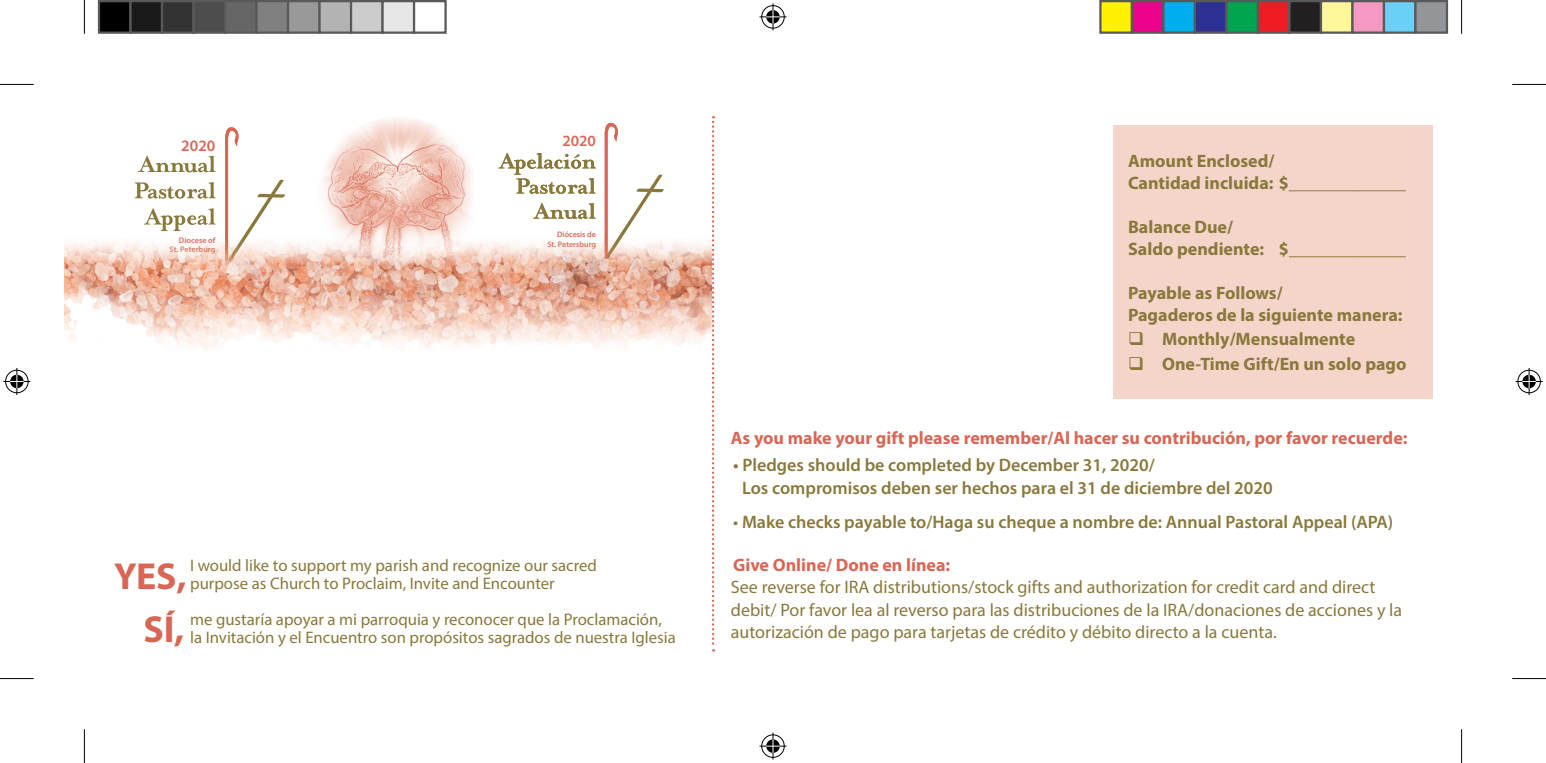
<style>
.page{position:relative;width:1546px;height:763px;background:#fff}
.page>*{position:absolute;margin:0;border:0;box-sizing:border-box;transform-origin:0 0}
.t1{font:700 37.8px/53.1px "Myriad Pro";color:#d96655;text-align:right}
.t2{font:18px/22.5px "Myriad Pro";color:#89783b}
.t3{font:700 18px/21.6px "Myriad Pro";color:#89783b}
.t4{font:600 18px/22.5px "Myriad Pro";color:#89783b}
.t5{font:700 18px "Myriad Pro";color:#d96655}
.t6{font:16.65px/18px "Myriad Pro";color:#89783b}
.t7{font:600 15.97px "Myriad Pro";color:#d96655}
.t8{font:600 15.75px "Myriad Pro";color:#d96655}
.t9{font:600 8.1px/9.7px "Myriad Pro";color:#d96655;text-align:right}
.s1{font-weight:400}
</style>
<div class="page">
<div style="left:1113px;top:125px;width:319px;height:274px;background:#f5d5ca"></div>
<svg style="left:712px;top:116px;width:2px;height:535px"></svg>
<svg style="left:604px;top:122px;width:60px;height:112px"></svg>
<svg style="left:533px;top:203px;width:63px;height:16px"></svg>
<svg style="left:498px;top:153px;width:98px;height:41px"></svg>
<svg style="left:225px;top:127px;width:60px;height:107px"></svg>
<svg style="left:144px;top:208px;width:72px;height:23px"></svg>
<svg style="left:135px;top:182px;width:81px;height:17px"></svg>
<svg style="left:138px;top:156px;width:78px;height:16px"></svg>
<img style="left:64px;top:234px;width:648px;height:115px">
<img style="left:318px;top:117px;width:156px;height:154px">
<hr style="left:0;top:84px;width:34px;height:1px;background:#000">
<hr style="left:1512px;top:84px;width:34px;height:1px;background:#000">
<hr style="left:0;top:678px;width:34px;height:1px;background:#000">
<hr style="left:1512px;top:678px;width:34px;height:1px;background:#000">
<hr style="left:84px;top:0;width:1px;height:34px;background:#000">
<hr style="left:84px;top:729px;width:1px;height:33px;background:#000">
<hr style="left:1461px;top:0;width:1px;height:34px;background:#000">
<hr style="left:1461px;top:729px;width:1px;height:33px;background:#000">
<svg style="left:759px;top:3px;width:27px;height:27px"></svg>
<svg style="left:759px;top:732px;width:27px;height:27px"></svg>
<svg style="left:3px;top:368px;width:27px;height:27px"></svg>
<svg style="left:1515px;top:368px;width:27px;height:27px"></svg>
<div style="left:99px;top:1px;width:31px;height:32px;background:#000"></div>
<div style="left:98px;top:0;width:34px;height:34px;border:2px solid #595959"></div>
<div style="left:130px;top:1px;width:32px;height:32px;background:#1a1a1a"></div>
<div style="left:129px;top:0;width:34px;height:34px;border:2px solid #595959"></div>
<div style="left:162px;top:1px;width:32px;height:32px;background:#333"></div>
<div style="left:161px;top:0;width:34px;height:34px;border:2px solid #595959"></div>
<div style="left:194px;top:1px;width:31px;height:32px;background:#4d4d4d"></div>
<div style="left:192px;top:0;width:34px;height:34px;border:2px solid #595959"></div>
<div style="left:225px;top:1px;width:31px;height:32px;background:#666"></div>
<div style="left:224px;top:0;width:34px;height:34px;border:2px solid #595959"></div>
<div style="left:256px;top:1px;width:32px;height:32px;background:#808080"></div>
<div style="left:255px;top:0;width:34px;height:34px;border:2px solid #595959"></div>
<div style="left:288px;top:1px;width:32px;height:32px;background:#999"></div>
<div style="left:287px;top:0;width:34px;height:34px;border:2px solid #595959"></div>
<div style="left:320px;top:1px;width:31px;height:32px;background:#b3b3b3"></div>
<div style="left:318px;top:0;width:34px;height:34px;border:2px solid #595959"></div>
<div style="left:351px;top:1px;width:31px;height:32px;background:#ccc"></div>
<div style="left:350px;top:0;width:34px;height:34px;border:2px solid #595959"></div>
<div style="left:382px;top:1px;width:32px;height:32px;background:#e6e6e6"></div>
<div style="left:381px;top:0;width:34px;height:34px;border:2px solid #595959"></div>
<div style="left:413px;top:0;width:34px;height:34px;border:2px solid #595959"></div>
<div style="left:1100px;top:1px;width:32px;height:32px;background:#fff101"></div>
<div style="left:1099px;top:0;width:34px;height:34px;border:2px solid #595959"></div>
<div style="left:1132px;top:1px;width:31px;height:32px;background:#ed028c"></div>
<div style="left:1131px;top:0;width:33px;height:34px;border:2px solid #595959"></div>
<div style="left:1163px;top:1px;width:32px;height:32px;background:#00aeef"></div>
<div style="left:1162px;top:0;width:34px;height:34px;border:2px solid #595959"></div>
<div style="left:1195px;top:1px;width:31px;height:32px;background:#2e3092"></div>
<div style="left:1194px;top:0;width:33px;height:34px;border:2px solid #595959"></div>
<div style="left:1226px;top:1px;width:32px;height:32px;background:#00a54f"></div>
<div style="left:1225px;top:0;width:34px;height:34px;border:2px solid #595959"></div>
<div style="left:1258px;top:1px;width:31px;height:32px;background:#ee1d23"></div>
<div style="left:1257px;top:0;width:33px;height:34px;border:2px solid #595959"></div>
<div style="left:1289px;top:1px;width:32px;height:32px;background:#231f20"></div>
<div style="left:1288px;top:0;width:34px;height:34px;border:2px solid #595959"></div>
<div style="left:1321px;top:1px;width:31px;height:32px;background:#fff79a"></div>
<div style="left:1320px;top:0;width:33px;height:34px;border:2px solid #595959"></div>
<div style="left:1352px;top:1px;width:32px;height:32px;background:#f499c2"></div>
<div style="left:1351px;top:0;width:34px;height:34px;border:2px solid #595959"></div>
<div style="left:1384px;top:1px;width:31px;height:32px;background:#6bcff6"></div>
<div style="left:1383px;top:0;width:33px;height:34px;border:2px solid #595959"></div>
<div style="left:1415px;top:1px;width:32px;height:32px;background:#939598"></div>
<div style="left:1414px;top:0;width:34px;height:34px;border:2px solid #595959"></div>
<p class="t7" style="left:181px;top:135px;width:36px">2020</p>
<p class="t9" style="left:170px;top:236px;width:47px;line-height:8.8px">Diocese of<br>St. Peterburg</p>
<p class="t8" style="left:562px;top:130px;width:35px">2020</p>
<p class="t9" style="left:547px;top:229px;width:50px">Diócesis de<br>St. Petersburg</p>
<p class="t6" style="left:190px;top:556px;width:408px">I would like to support my parish and recognize our sacred purpose as Church to Proclaim, Invite and Encounter</p>
<p class="t6" style="left:190px;top:610px;width:487px">me gustaría apoyar a mi parroquia y reconocer que la Proclamación, la Invitación y el Encuentro son propósitos sagrados de nuestra Iglesia</p>
<h1 class="t1" style="left:114px;top:548px;width:74px">YES,<br>SÍ,</h1>
<p class="t3" style="left:1128px;top:150px;width:279px">Amount Enclosed/<br>Cantidad incluida: $_____________</p>
<p class="t3" style="left:1128px;top:216px;width:279px">Balance Due/<br>Saldo pendiente: $_____________</p>
<p class="t3" style="left:1128px;top:281px;width:276px">Payable as Follows/<br>Pagaderos de la siguiente manera:</p>
<p class="t3" style="left:1128px;top:328px;width:229px">❑ Monthly/Mensualmente</p>
<p class="t3" style="left:1128px;top:352px;width:280px">❑ One-Time Gift/En un solo pago</p>
<p class="t5" style="left:731px;top:426px;width:678px">As you make your gift please remember/Al hacer su contribución, por favor recuerde:</p>
<p class="t4" style="left:742px;top:453px;width:532px;text-indent:-9px">• Pledges should be completed by December 31, 2020/<br>Los compromisos deben ser hechos para el 31 de diciembre del 2020</p>
<p class="t4" style="left:733px;top:510px;width:661px"><span class="s1">•</span> Make checks payable to/Haga su cheque a nombre de: Annual Pastoral Appeal (APA)</p>
<p class="t5" style="left:733px;top:553px;width:219px">Give Online/ Done en línea:</p>
<p class="t2" style="left:731px;top:575px;width:673px">See reverse for IRA distributions/stock gifts and authorization for credit card and direct debit/ Por favor lea al reverso para las distribuciones de la IRA/donaciones de acciones y la autorización de pago para tarjetas de crédito y débito directo a la cuenta.</p>
</div>
